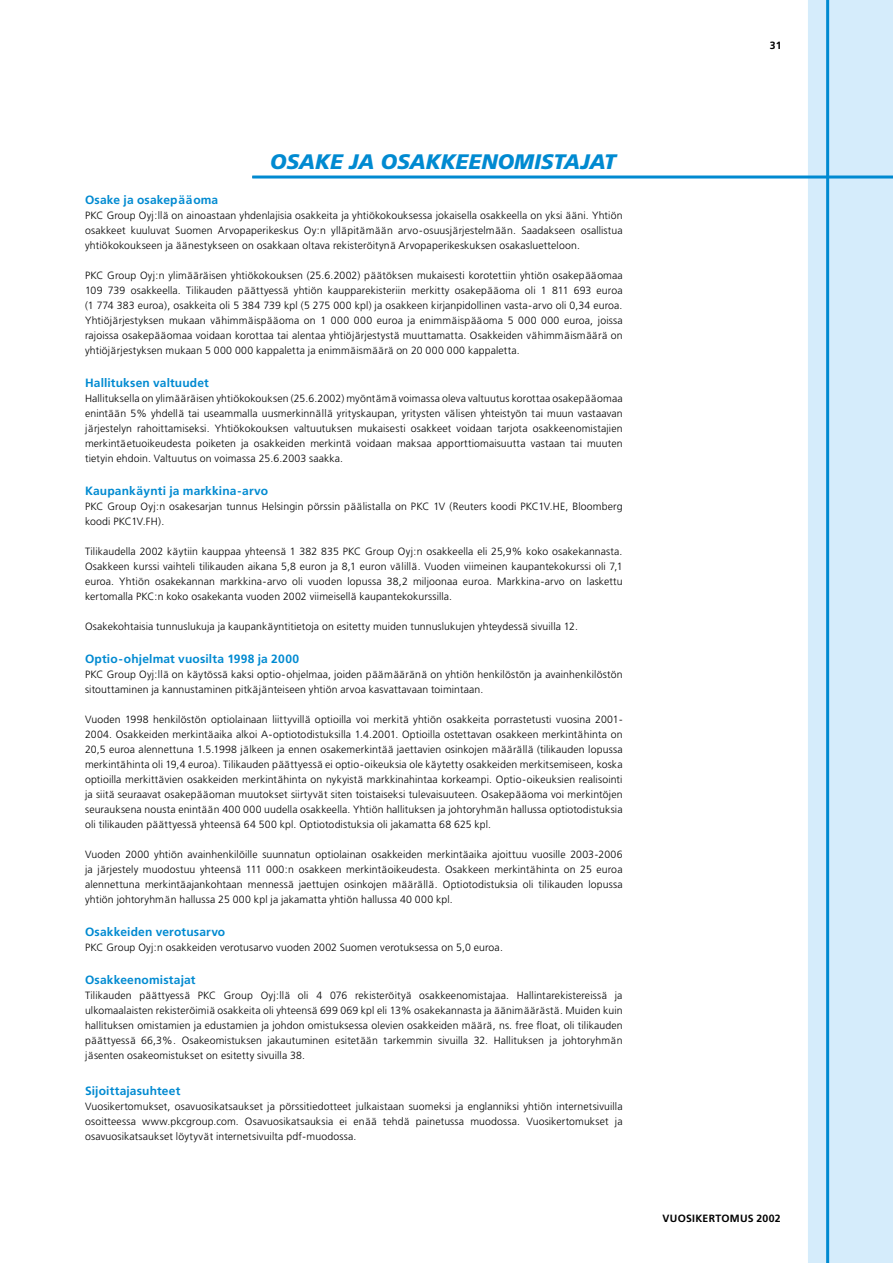
<style>
.page{position:relative;width:893px;height:1263px;background:#fff}
.page>*{position:absolute;margin:0;border:0;box-sizing:border-box;transform-origin:0 0}
.t1{font:italic 900 21px "Frutiger";letter-spacing:-.01em;color:#008ad1}
.t2{font:700 12px "Frutiger";letter-spacing:.01em;color:#008ad1}
.t3{font:300 10.5px/15px "Frutiger";letter-spacing:.01em;color:#000;text-align:justify}
.t4{font:700 10.5px "Frutiger";letter-spacing:.025em;color:#000}
</style>
<div class="page">
<div style="left:808px;top:0;width:85px;height:1263px;background:#d5ecfb"></div>
<hr style="left:826px;top:0;width:3px;height:1263px;background:#008ad1">
<hr style="left:252px;top:175px;width:641px;height:3px;background:#008ad1">
<p class="t4" style="left:770px;top:39px;width:13px">31</p>
<h1 class="t1" style="left:270px;top:149px;width:347px">OSAKE JA OSAKKEENOMISTAJAT</h1>
<p class="t2" style="left:85px;top:193px;width:135px">Osake ja osakepääoma</p>
<p class="t3" style="left:85px;top:208px;width:539px">PKC Group Oyj:llä on ainoastaan yhdenlajisia osakkeita ja yhtiökokouksessa jokaisella osakkeella on yksi ääni. Yhtiön osakkeet kuuluvat Suomen Arvopaperikeskus Oy:n ylläpitämään arvo-osuusjärjestelmään. Saadakseen osallistua yhtiökokoukseen ja äänestykseen on osakkaan oltava rekisteröitynä Arvopaperikeskuksen osakasluetteloon.</p>
<p class="t3" style="left:85px;top:268px;width:539px">PKC Group Oyj:n ylimääräisen yhtiökokouksen (25.6.2002) päätöksen mukaisesti korotettiin yhtiön osakepääomaa 109 739 osakkeella. Tilikauden päättyessä yhtiön kaupparekisteriin merkitty osakepääoma oli 1 811 693 euroa (1 774 383 euroa), osakkeita oli 5 384 739 kpl (5 275 000 kpl) ja osakkeen kirjanpidollinen vasta-arvo oli 0,34 euroa.<br>Yhtiöjärjestyksen mukaan vähimmäispääoma on 1 000 000 euroa ja enimmäispääoma 5 000 000 euroa, joissa rajoissa osakepääomaa voidaan korottaa tai alentaa yhtiöjärjestystä muuttamatta. Osakkeiden vähimmäismäärä on yhtiöjärjestyksen mukaan 5 000 000 kappaletta ja enimmäismäärä on 20 000 000 kappaletta.</p>
<p class="t2" style="left:85px;top:376px;width:125px">Hallituksen valtuudet</p>
<p class="t3" style="left:85px;top:391px;width:539px">Hallituksella on ylimääräisen yhtiökokouksen (25.6.2002) myöntämä voimassa oleva valtuutus korottaa osakepääomaa enintään 5% yhdellä tai useammalla uusmerkinnällä yrityskaupan, yritysten välisen yhteistyön tai muun vastaavan järjestelyn rahoittamiseksi. Yhtiökokouksen valtuutuksen mukaisesti osakkeet voidaan tarjota osakkeenomistajien merkintäetuoikeudesta poiketen ja osakkeiden merkintä voidaan maksaa apporttiomaisuutta vastaan tai muuten tietyin ehdoin. Valtuutus on voimassa 25.6.2003 saakka.</p>
<p class="t2" style="left:85px;top:484px;width:185px">Kaupankäynti ja markkina-arvo</p>
<p class="t3" style="left:85px;top:499px;width:539px">PKC Group Oyj:n osakesarjan tunnus Helsingin pörssin päälistalla on PKC 1V (Reuters koodi PKC1V.HE, Bloomberg koodi PKC1V.FH).</p>
<p class="t3" style="left:85px;top:544px;width:539px">Tilikaudella 2002 käytiin kauppaa yhteensä 1 382 835 PKC Group Oyj:n osakkeella eli 25,9% koko osakekannasta.<br>Osakkeen kurssi vaihteli tilikauden aikana 5,8 euron ja 8,1 euron välillä. Vuoden viimeinen kaupantekokurssi oli 7,1 euroa. Yhtiön osakekannan markkina-arvo oli vuoden lopussa 38,2 miljoonaa euroa. Markkina-arvo on laskettu kertomalla PKC:n koko osakekanta vuoden 2002 viimeisellä kaupantekokurssilla.</p>
<p class="t3" style="left:85px;top:619px;width:494px">Osakekohtaisia tunnuslukuja ja kaupankäyntitietoja on esitetty muiden tunnuslukujen yhteydessä sivuilla 12.</p>
<p class="t2" style="left:85px;top:652px;width:216px">Optio-ohjelmat vuosilta 1998 ja 2000</p>
<p class="t3" style="left:85px;top:667px;width:539px">PKC Group Oyj:llä on käytössä kaksi optio-ohjelmaa, joiden päämääränä on yhtiön henkilöstön ja avainhenkilöstön sitouttaminen ja kannustaminen pitkäjänteiseen yhtiön arvoa kasvattavaan toimintaan.</p>
<p class="t3" style="left:85px;top:712px;width:539px">Vuoden 1998 henkilöstön optiolainaan liittyvillä optioilla voi merkitä yhtiön osakkeita porrastetusti vuosina 2001- 2004. Osakkeiden merkintäaika alkoi A-optiotodistuksilla 1.4.2001. Optioilla ostettavan osakkeen merkintähinta on 20,5 euroa alennettuna 1.5.1998 jälkeen ja ennen osakemerkintää jaettavien osinkojen määrällä (tilikauden lopussa merkintähinta oli 19,4 euroa). Tilikauden päättyessä ei optio-oikeuksia ole käytetty osakkeiden merkitsemiseen, koska optioilla merkittävien osakkeiden merkintähinta on nykyistä markkinahintaa korkeampi. Optio-oikeuksien realisointi ja siitä seuraavat osakepääoman muutokset siirtyvät siten toistaiseksi tulevaisuuteen. Osakepääoma voi merkintöjen seurauksena nousta enintään 400 000 uudella osakkeella. Yhtiön hallituksen ja johtoryhmän hallussa optiotodistuksia oli tilikauden päättyessä yhteensä 64 500 kpl. Optiotodistuksia oli jakamatta 68 625 kpl.</p>
<p class="t3" style="left:85px;top:847px;width:539px">Vuoden 2000 yhtiön avainhenkilöille suunnatun optiolainan osakkeiden merkintäaika ajoittuu vuosille 2003-2006 ja järjestely muodostuu yhteensä 111 000:n osakkeen merkintäoikeudesta. Osakkeen merkintähinta on 25 euroa alennettuna merkintäajankohtaan mennessä jaettujen osinkojen määrällä. Optiotodistuksia oli tilikauden lopussa yhtiön johtoryhmän hallussa 25 000 kpl ja jakamatta yhtiön hallussa 40 000 kpl.</p>
<p class="t2" style="left:85px;top:925px;width:142px">Osakkeiden verotusarvo</p>
<p class="t3" style="left:85px;top:940px;width:419px">PKC Group Oyj:n osakkeiden verotusarvo vuoden 2002 Suomen verotuksessa on 5,0 euroa.</p>
<p class="t2" style="left:85px;top:973px;width:112px">Osakkeenomistajat</p>
<p class="t3" style="left:85px;top:988px;width:539px">Tilikauden päättyessä PKC Group Oyj:llä oli 4 076 rekisteröityä osakkeenomistajaa. Hallintarekistereissä ja ulkomaalaisten rekisteröimiä osakkeita oli yhteensä 699 069 kpl eli 13% osakekannasta ja äänimäärästä. Muiden kuin hallituksen omistamien ja edustamien ja johdon omistuksessa olevien osakkeiden määrä, ns. free float, oli tilikauden päättyessä 66,3%. Osakeomistuksen jakautuminen esitetään tarkemmin sivuilla 32. Hallituksen ja johtoryhmän jäsenten osakeomistukset on esitetty sivuilla 38.</p>
<p class="t2" style="left:85px;top:1084px;width:97px">Sijoittajasuhteet</p>
<p class="t3" style="left:85px;top:1099px;width:539px">Vuosikertomukset, osavuosikatsaukset ja pörssitiedotteet julkaistaan suomeksi ja englanniksi yhtiön internetsivuilla osoitteessa www.pkcgroup.com. Osavuosikatsauksia ei enää tehdä painetussa muodossa. Vuosikertomukset ja osavuosikatsaukset löytyvät internetsivuilta pdf-muodossa.</p>
<p class="t4" style="left:663px;top:1212px;width:120px">VUOSIKERTOMUS 2002</p>
</div>
